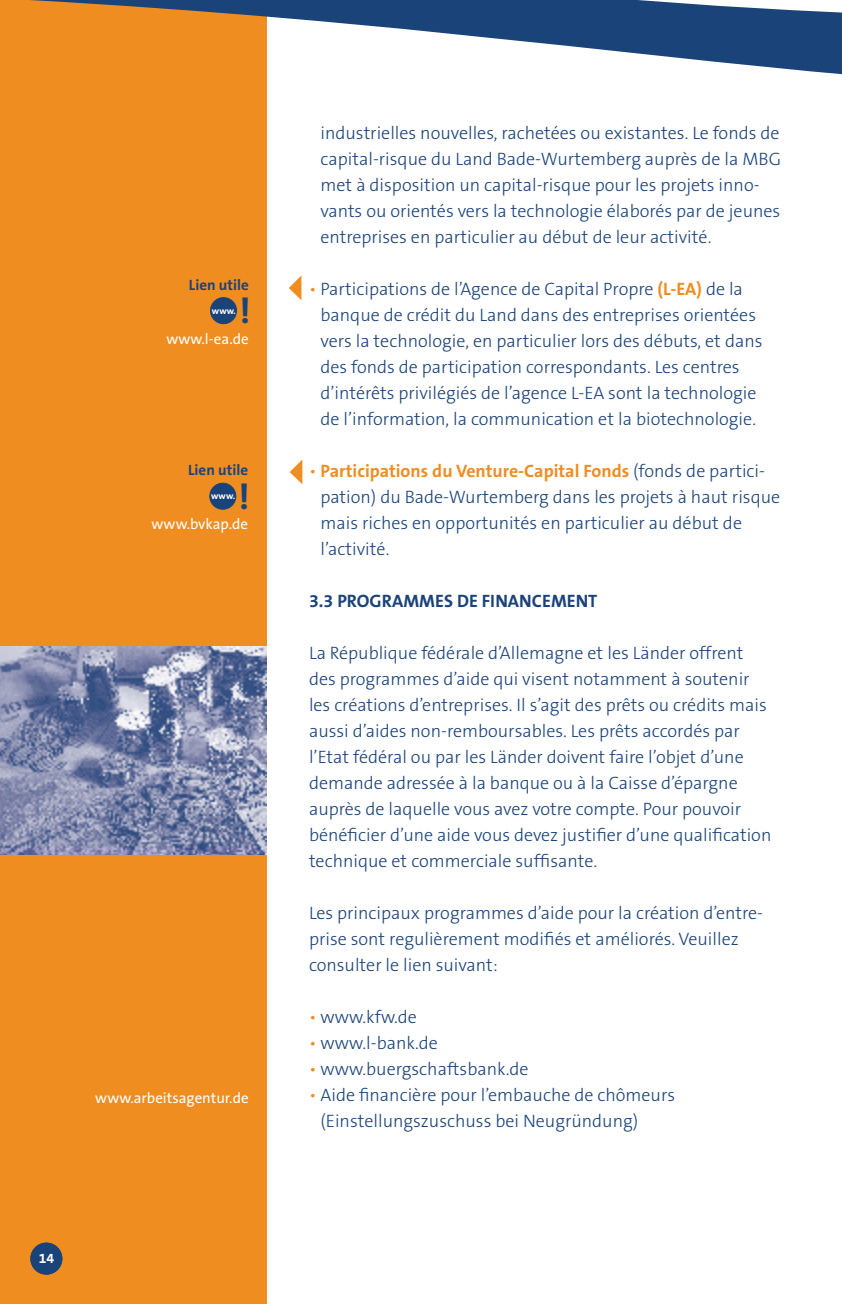
<style>
.page{position:relative;width:842px;height:1304px;background:#fff}
.page>*{position:absolute;margin:0;border:0;box-sizing:border-box;transform-origin:0 0}
.t1{font:700 36px "The Sans B7";color:#1a437a}
.t2{font:300 18px/26px "The Sans B3";color:#1a437a}
.t3{font:700 18px "The Sans B7";color:#f08d21}
.t4{font:700 18px "The Sans B7";color:#1a437a}
.t5{font:15px "The Sans B5 Plain";color:#fff}
.t6{font:700 15px "The Sans B7";color:#1a437a}
.t7{font:700 14px "The Sans B7";color:#fff}
.t8{font:700 9.2px "The Sans B7";letter-spacing:.01em;color:#fff}
.s1{color:#f08d21}
.s2{font-family:"The Sans B7";font-weight:700;color:#f08d21}
.s3{font-family:"The Sans B3";font-weight:300}
.s4{font-family:"The Sans B3";font-weight:300;color:#1a437a}
</style>
<div class="page">
<div style="left:0;top:0;width:266px;height:1304px;background:#f08d21"></div>
<svg style="left:29px;top:0;width:813px;height:150px"></svg>
<div style="left:210px;top:298px;width:27px;height:26px;background:#1a437a;border-radius:50%"></div>
<div style="left:210px;top:297px;width:27px;height:27px;border:1px solid #1a437a;border-radius:50%"></div>
<svg style="left:289px;top:276px;width:12px;height:24px"></svg>
<div style="left:210px;top:483px;width:26px;height:26px;background:#1a437a;border-radius:50%"></div>
<div style="left:210px;top:483px;width:26px;height:26px;border:1px solid #1a437a;border-radius:50%"></div>
<svg style="left:290px;top:460px;width:12px;height:24px"></svg>
<img style="left:0;top:646px;width:266px;height:208px">
<div style="left:30px;top:1243px;width:32px;height:32px;background:#1a437a;border-radius:50%"></div>
<p class="t6" style="left:189px;top:277px;width:61px">Lien utile</p>
<p class="t8" style="left:212px;top:306px;width:26px">www.</p>
<h1 class="t1" style="left:239px;top:292px;width:13px">!</h1>
<p class="t5" style="left:166px;top:331px;width:84px">www.l-ea.de</p>
<p class="t6" style="left:188px;top:462px;width:61px">Lien utile</p>
<p class="t8" style="left:211px;top:491px;width:26px">www.</p>
<h1 class="t1" style="left:238px;top:478px;width:13px">!</h1>
<p class="t5" style="left:152px;top:516px;width:98px">www.bvkap.de</p>
<p class="t5" style="left:95px;top:1090px;width:155px">www.arbeitsagentur.de</p>
<p class="t7" style="left:39px;top:1251px;width:17px">14</p>
<p class="t2" style="left:320px;top:121px;width:462px">industrielles nouvelles, rachetées ou existantes. Le fonds de capital-risque du Land Bade-Wurtemberg auprès de la MBG met à disposition un capital-risque pour les projets inno&shy;vants ou orientés vers la technologie élaborés par de jeunes entreprises en particulier au début de leur activité.</p>
<p class="t2" style="left:320px;top:277px;width:444px;text-indent:-11px"><span class="s1">•</span> Participations de l’Agence de Capital Propre <span class="s2">(L-EA)</span> de la banque de crédit du Land dans des entreprises orientées vers la technologie, en particulier lors des débuts, et dans des fonds de participation correspondants. Les centres d’intérêts privilégiés de l’agence L-EA sont la technologie de l’information, la communication et la biotechnologie.</p>
<p class="t3" style="left:309px;top:462px;width:456px"><span class="s3">•</span> Participations du Venture-Capital Fonds <span class="s4">(fonds de partici-</span></p>
<p class="t2" style="left:320px;top:485px;width:461px">pation) du Bade-Wurtemberg dans les projets à haut risque mais riches en opportunités en particulier au début de l’activité.</p>
<p class="t4" style="left:309px;top:592px;width:290px">3.3 PROGRAMMES DE FINANCEMENT</p>
<p class="t2" style="left:309px;top:641px;width:464px">La République fédérale d’Allemagne et les Länder offrent des programmes d’aide qui visent notamment à soutenir les créations d’entreprises. Il s’agit des prêts ou crédits mais aussi d’aides non-remboursables. Les prêts accordés par l’Etat fédéral ou par les Länder doivent faire l’objet d’une demande adressée à la banque ou à la Caisse d’épargne auprès de laquelle vous avez votre compte. Pour pouvoir bénéficier d’une aide vous devez justifier d’une qualification technique et commerciale suffisante.</p>
<p class="t2" style="left:309px;top:901px;width:454px">Les principaux programmes d’aide pour la création d’entre&shy;prise sont regulièrement modifiés et améliorés. Veuillez consulter le lien suivant:</p>
<p class="t2" style="left:309px;top:1005px;width:109px"><span class="s1">•</span> www.kfw.de</p>
<p class="t2" style="left:309px;top:1031px;width:130px"><span class="s1">•</span> www.l-bank.de</p>
<p class="t2" style="left:309px;top:1057px;width:221px"><span class="s1">•</span> www.buergschaftsbank.de</p>
<p class="t2" style="left:320px;top:1083px;width:356px;text-indent:-11px"><span class="s1">•</span> Aide financière pour l’embauche de chômeurs (Einstellungszuschuss bei Neugründung)</p>
</div>
